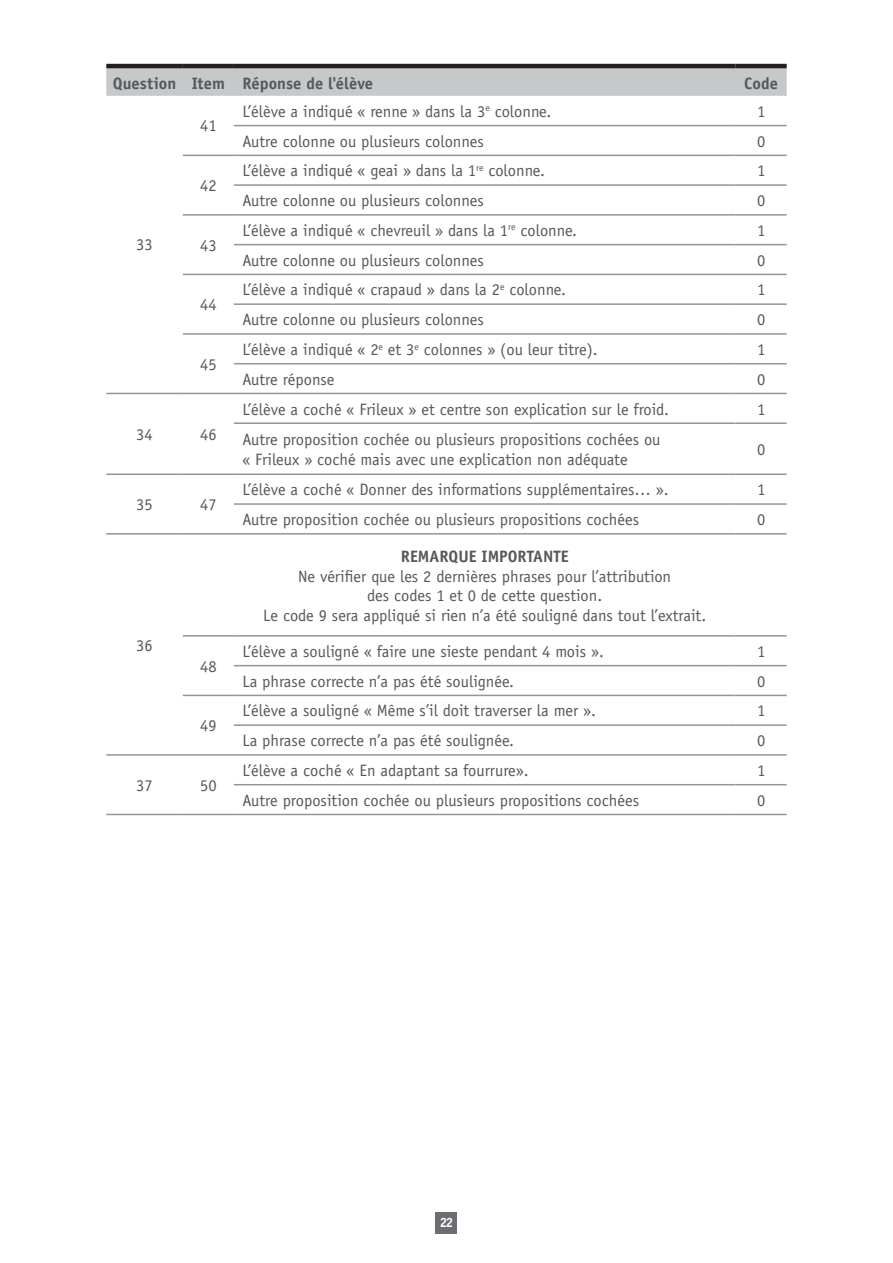
<style>
.page{position:relative;width:893px;height:1263px;background:#fff}
.page>*{position:absolute;margin:0;border:0;box-sizing:border-box;transform-origin:0 0}
.t1{font:16.5px/19.5px "Officina Sans";color:#57585a}
.t2{font:700 16.5px "Officina Sans";color:#57585a}
.t3{font:700 13.5px "Officina Serif";color:#fff}
</style>
<div class="page">
<div style="left:436px;top:1212px;width:21px;height:21px;background:#6c6d70"></div>
<svg style="left:106px;top:68px;width:681px;height:28px;background:#c5c6c8"></svg>
<hr style="left:736px;top:125px;width:51px;height:1px;background:#939598">
<hr style="left:736px;top:155px;width:51px;height:1px;background:#939598">
<hr style="left:736px;top:184px;width:51px;height:2px;background:#939598">
<hr style="left:736px;top:214px;width:51px;height:2px;background:#939598">
<hr style="left:736px;top:244px;width:51px;height:1px;background:#939598">
<hr style="left:736px;top:274px;width:51px;height:1px;background:#939598">
<hr style="left:736px;top:303px;width:51px;height:2px;background:#939598">
<hr style="left:736px;top:333px;width:51px;height:2px;background:#939598">
<hr style="left:736px;top:363px;width:51px;height:1px;background:#939598">
<hr style="left:736px;top:393px;width:51px;height:1px;background:#939598">
<hr style="left:736px;top:422px;width:51px;height:2px;background:#939598">
<hr style="left:736px;top:473px;width:51px;height:2px;background:#939598">
<hr style="left:736px;top:503px;width:51px;height:2px;background:#939598">
<hr style="left:736px;top:665px;width:51px;height:1px;background:#939598">
<hr style="left:736px;top:695px;width:51px;height:1px;background:#939598">
<hr style="left:736px;top:724px;width:51px;height:2px;background:#939598">
<hr style="left:736px;top:754px;width:51px;height:2px;background:#939598">
<hr style="left:736px;top:784px;width:51px;height:1px;background:#939598">
<hr style="left:736px;top:814px;width:51px;height:1px;background:#939598">
<hr style="left:234px;top:125px;width:502px;height:1px;background:#939598">
<hr style="left:234px;top:155px;width:502px;height:1px;background:#939598">
<hr style="left:234px;top:184px;width:502px;height:2px;background:#939598">
<hr style="left:234px;top:214px;width:502px;height:2px;background:#939598">
<hr style="left:234px;top:244px;width:502px;height:1px;background:#939598">
<hr style="left:234px;top:274px;width:502px;height:1px;background:#939598">
<hr style="left:234px;top:303px;width:502px;height:2px;background:#939598">
<hr style="left:234px;top:333px;width:502px;height:2px;background:#939598">
<hr style="left:234px;top:363px;width:502px;height:1px;background:#939598">
<hr style="left:234px;top:393px;width:502px;height:1px;background:#939598">
<hr style="left:234px;top:422px;width:502px;height:2px;background:#939598">
<hr style="left:234px;top:473px;width:502px;height:2px;background:#939598">
<hr style="left:234px;top:503px;width:502px;height:2px;background:#939598">
<hr style="left:234px;top:665px;width:502px;height:1px;background:#939598">
<hr style="left:234px;top:695px;width:502px;height:1px;background:#939598">
<hr style="left:234px;top:724px;width:502px;height:2px;background:#939598">
<hr style="left:234px;top:754px;width:502px;height:2px;background:#939598">
<hr style="left:234px;top:784px;width:502px;height:1px;background:#939598">
<hr style="left:234px;top:814px;width:502px;height:1px;background:#939598">
<hr style="left:183px;top:814px;width:51px;height:1px;background:#939598">
<hr style="left:106px;top:814px;width:77px;height:1px;background:#939598">
<hr style="left:106px;top:64px;width:77px;height:4px;background:#231f20">
<hr style="left:183px;top:64px;width:51px;height:4px;background:#231f20">
<hr style="left:234px;top:64px;width:502px;height:4px;background:#231f20">
<hr style="left:736px;top:64px;width:51px;height:4px;background:#231f20">
<hr style="left:183px;top:155px;width:51px;height:1px;background:#939598">
<hr style="left:183px;top:214px;width:51px;height:2px;background:#939598">
<hr style="left:183px;top:274px;width:51px;height:1px;background:#939598">
<hr style="left:183px;top:333px;width:51px;height:2px;background:#939598">
<hr style="left:183px;top:393px;width:51px;height:1px;background:#939598">
<hr style="left:183px;top:473px;width:51px;height:2px;background:#939598">
<hr style="left:106px;top:473px;width:77px;height:2px;background:#939598">
<hr style="left:106px;top:393px;width:77px;height:1px;background:#939598">
<hr style="left:183px;top:695px;width:51px;height:1px;background:#939598">
<hr style="left:183px;top:754px;width:51px;height:2px;background:#939598">
<hr style="left:106px;top:533px;width:77px;height:1px;background:#939598">
<hr style="left:106px;top:754px;width:77px;height:2px;background:#939598">
<hr style="left:183px;top:533px;width:51px;height:1px;background:#939598">
<hr style="left:234px;top:533px;width:502px;height:1px;background:#939598">
<hr style="left:736px;top:533px;width:51px;height:1px;background:#939598">
<hr style="left:183px;top:635px;width:51px;height:2px;background:#939598">
<hr style="left:234px;top:635px;width:502px;height:2px;background:#939598">
<hr style="left:736px;top:635px;width:51px;height:2px;background:#939598">
<p class="t2" style="left:113px;top:73px;width:65px">Question</p>
<p class="t2" style="left:192px;top:73px;width:35px">Item</p>
<p class="t2" style="left:242px;top:73px;width:132px">Réponse de l'élève</p>
<p class="t2" style="left:744px;top:73px;width:35px">Code</p>
<p class="t1" style="left:200px;top:116px;width:18px">41</p>
<p class="t1" style="left:136px;top:235px;width:18px">33</p>
<p class="t1" style="left:200px;top:176px;width:18px">42</p>
<p class="t1" style="left:200px;top:235px;width:18px">43</p>
<p class="t1" style="left:200px;top:295px;width:18px">44</p>
<p class="t1" style="left:200px;top:355px;width:18px">45</p>
<p class="t1" style="left:136px;top:425px;width:18px">34</p>
<p class="t1" style="left:200px;top:425px;width:18px">46</p>
<p class="t1" style="left:136px;top:495px;width:18px">35</p>
<p class="t1" style="left:200px;top:495px;width:18px">47</p>
<p class="t1" style="left:136px;top:635px;width:18px">36</p>
<p class="t1" style="left:200px;top:656px;width:18px">48</p>
<p class="t1" style="left:200px;top:716px;width:18px">49</p>
<p class="t1" style="left:136px;top:775px;width:18px">37</p>
<p class="t1" style="left:200px;top:775px;width:18px">50</p>
<p class="t1" style="left:242px;top:101px;width:310px">L’élève a indiqué « renne » dans la 3<sup>e</sup> colonne.</p>
<p class="t1" style="left:757px;top:101px;width:10px">1</p>
<p class="t1" style="left:242px;top:131px;width:243px">Autre colonne ou plusieurs colonnes</p>
<p class="t1" style="left:757px;top:131px;width:10px">0</p>
<p class="t1" style="left:242px;top:161px;width:304px">L’élève a indiqué « geai » dans la 1<sup>re</sup> colonne.</p>
<p class="t1" style="left:757px;top:161px;width:10px">1</p>
<p class="t1" style="left:242px;top:191px;width:243px">Autre colonne ou plusieurs colonnes</p>
<p class="t1" style="left:757px;top:191px;width:10px">0</p>
<p class="t1" style="left:242px;top:221px;width:336px">L’élève a indiqué « chevreuil » dans la 1<sup>re</sup> colonne.</p>
<p class="t1" style="left:757px;top:221px;width:10px">1</p>
<p class="t1" style="left:242px;top:250px;width:243px">Autre colonne ou plusieurs colonnes</p>
<p class="t1" style="left:757px;top:250px;width:10px">0</p>
<p class="t1" style="left:242px;top:280px;width:325px">L’élève a indiqué « crapaud » dans la 2<sup>e</sup> colonne.</p>
<p class="t1" style="left:757px;top:280px;width:10px">1</p>
<p class="t1" style="left:242px;top:310px;width:243px">Autre colonne ou plusieurs colonnes</p>
<p class="t1" style="left:757px;top:310px;width:10px">0</p>
<p class="t1" style="left:242px;top:340px;width:357px">L’élève a indiqué « 2<sup>e</sup> et 3<sup>e</sup> colonnes » (ou leur titre).</p>
<p class="t1" style="left:757px;top:340px;width:10px">1</p>
<p class="t1" style="left:242px;top:369px;width:94px">Autre réponse</p>
<p class="t1" style="left:757px;top:369px;width:10px">0</p>
<p class="t1" style="left:242px;top:399px;width:428px">L’élève a coché « Frileux » et centre son explication sur le froid.</p>
<p class="t1" style="left:757px;top:399px;width:10px">1</p>
<p class="t1" style="left:242px;top:430px;width:420px">Autre proposition cochée ou plusieurs propositions cochées ou « Frileux » coché mais avec une explication non adéquate</p>
<p class="t1" style="left:757px;top:440px;width:10px">0</p>
<p class="t1" style="left:242px;top:480px;width:428px">L’élève a coché « Donner des informations supplémentaires… ».</p>
<p class="t1" style="left:757px;top:480px;width:10px">1</p>
<p class="t1" style="left:242px;top:510px;width:398px">Autre proposition cochée ou plusieurs propositions cochées</p>
<p class="t1" style="left:757px;top:510px;width:10px">0</p>
<p class="t2" style="left:401px;top:546px;width:169px">REMARQUE IMPORTANTE</p>
<p class="t1" style="left:298px;top:566px;width:374px">Ne vérifier que les 2 dernières phrases pour l’attribution</p>
<p class="t1" style="left:367px;top:586px;width:236px">des codes 1 et 0 de cette question.</p>
<p class="t1" style="left:263px;top:605px;width:445px">Le code 9 sera appliqué si rien n’a été souligné dans tout l’extrait.</p>
<p class="t1" style="left:242px;top:642px;width:363px">L’élève a souligné « faire une sieste pendant 4 mois ».</p>
<p class="t1" style="left:757px;top:642px;width:10px">1</p>
<p class="t1" style="left:242px;top:671px;width:273px">La phrase correcte n’a pas été soulignée.</p>
<p class="t1" style="left:757px;top:671px;width:10px">0</p>
<p class="t1" style="left:242px;top:701px;width:355px">L’élève a souligné « Même s’il doit traverser la mer ».</p>
<p class="t1" style="left:757px;top:701px;width:10px">1</p>
<p class="t1" style="left:242px;top:731px;width:273px">La phrase correcte n’a pas été soulignée.</p>
<p class="t1" style="left:757px;top:731px;width:10px">0</p>
<p class="t1" style="left:242px;top:761px;width:288px">L’élève a coché « En adaptant sa fourrure».</p>
<p class="t1" style="left:757px;top:761px;width:10px">1</p>
<p class="t1" style="left:242px;top:790px;width:398px">Autre proposition cochée ou plusieurs propositions cochées</p>
<p class="t1" style="left:757px;top:790px;width:10px">0</p>
<p class="t3" style="left:440px;top:1214px;width:15px">22</p>
</div>
